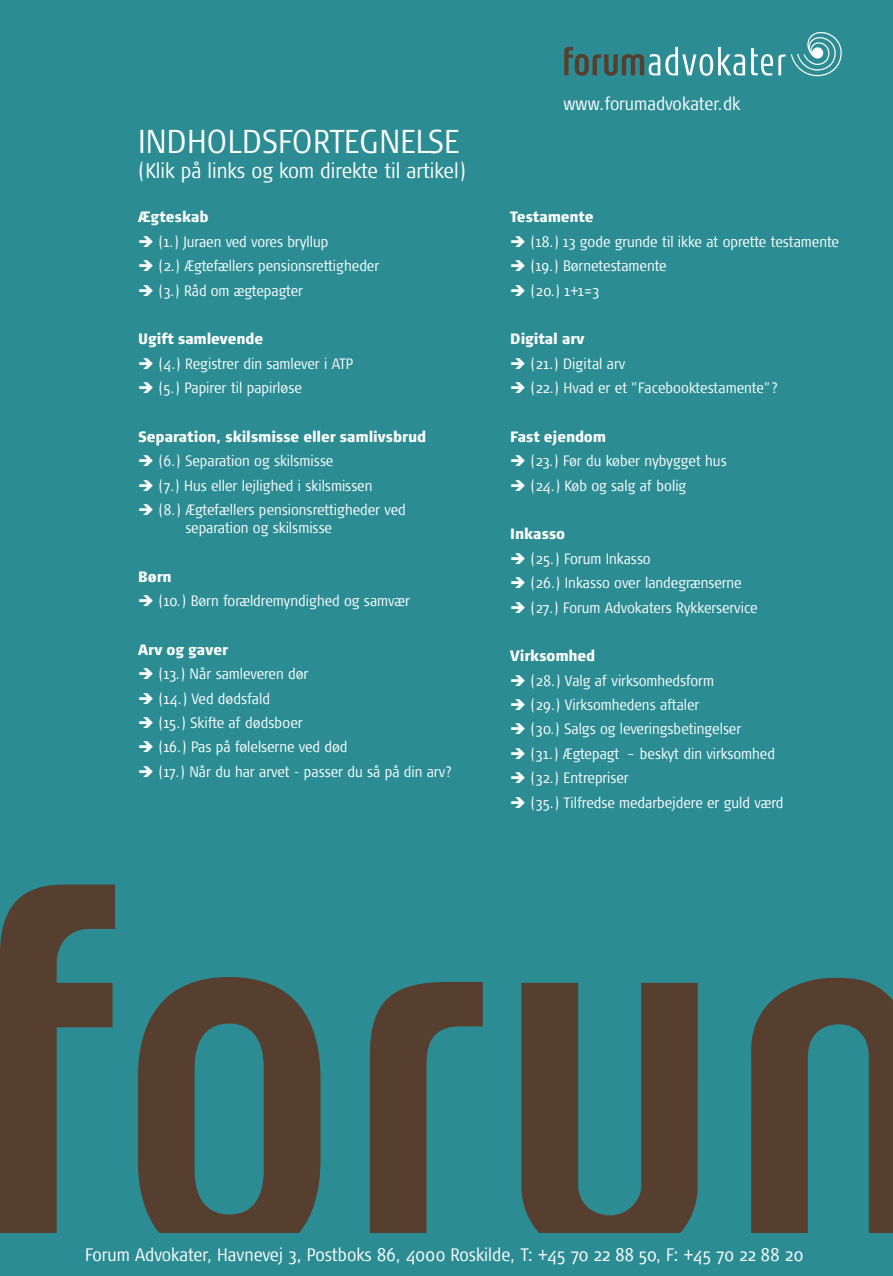
<style>
.page{position:relative;width:893px;height:1276px;background:#fff}
.page>*{position:absolute;margin:0;border:0;box-sizing:border-box;transform-origin:0 0}
.t1{font:300 33px "Signa Cond";color:#fff}
.t2{font:300 21px "Signa Cond";color:#fff}
.t3{font:300 18px "Signa Cond";color:#fff}
.t4{font:300 15px/18px "Signa Cond";color:#fff}
.t5{font:900 15px "Signa Cond";color:#fff}
</style>
<div class="page">
<div style="left:0;top:0;width:893px;height:1247px;background:#2b8d93"></div>
<svg style="left:0;top:884px;width:115px;height:349px"></svg>
<svg style="left:138px;top:977px;width:182px;height:256px;fill:#573f2f"></svg>
<svg style="left:370px;top:982px;width:113px;height:251px"></svg>
<svg style="left:521px;top:983px;width:177px;height:250px;fill:#573f2f"></svg>
<svg style="left:751px;top:977px;width:142px;height:256px"></svg>
<div style="left:0;top:1233px;width:893px;height:43px;background:#2b8d93"></div>
<svg style="left:564px;top:47px;width:181px;height:29px"></svg>
<svg style="left:751px;top:32px;width:91px;height:45px"></svg>
<h1 class="t1" style="left:138px;top:123px;width:323px">INDHOLDSFORTEGNELSE</h1>
<h2 class="t2" style="left:138px;top:159px;width:329px">(Klik på links og kom direkte til artikel)</h2>
<p class="t5" style="left:138px;top:208px;width:72px">Ægteskab</p>
<p class="t4" style="left:138px;top:233px;width:192px">➔ (1.) Juraen ved vores bryllup</p>
<p class="t4" style="left:138px;top:257px;width:243px">➔ (2.) Ægtefællers pensionsrettigheder</p>
<p class="t4" style="left:138px;top:281px;width:166px">➔ (3.) Råd om ægtepagter</p>
<p class="t5" style="left:138px;top:330px;width:127px">Ugift samlevende</p>
<p class="t4" style="left:138px;top:355px;width:216px">➔ (4.) Registrer din samlever i ATP</p>
<p class="t4" style="left:138px;top:379px;width:165px">➔ (5.) Papirer til papirløse</p>
<p class="t5" style="left:138px;top:427px;width:290px">Separation, skilsmisse eller samlivsbrud</p>
<p class="t4" style="left:138px;top:452px;width:197px">➔ (6.) Separation og skilsmisse</p>
<p class="t4" style="left:138px;top:476px;width:236px">➔ (7.) Hus eller lejlighed i skilsmissen</p>
<p class="t4" style="left:185px;top:501px;width:222px;text-indent:-47px">➔ (8.) Ægtefællers pensionsrettigheder ved separation og skilsmisse</p>
<p class="t5" style="left:138px;top:567px;width:35px">Børn</p>
<p class="t4" style="left:138px;top:592px;width:273px">➔ (10.) Børn forældremyndighed og samvær</p>
<p class="t5" style="left:138px;top:640px;width:91px">Arv og gaver</p>
<p class="t4" style="left:138px;top:665px;width:172px">➔ (13.) Når samleveren dør</p>
<p class="t4" style="left:138px;top:689px;width:133px">➔ (14.) Ved dødsfald</p>
<p class="t4" style="left:138px;top:714px;width:166px">➔ (15.) Skifte af dødsboer</p>
<p class="t4" style="left:138px;top:738px;width:211px">➔ (16.) Pas på følelserne ved død</p>
<p class="t4" style="left:138px;top:763px;width:316px">➔ (17.) Når du har arvet - passer du så på din arv?</p>
<p class="t3" style="left:563px;top:93px;width:178px">www.forumadvokater.dk</p>
<p class="t5" style="left:510px;top:208px;width:85px">Testamente</p>
<p class="t4" style="left:510px;top:233px;width:330px">➔ (18.) 13 gode grunde til ikke at oprette testamente</p>
<p class="t4" style="left:510px;top:257px;width:158px">➔ (19.) Børnetestamente</p>
<p class="t4" style="left:510px;top:281px;width:90px">➔ (20.) 1+1=3</p>
<p class="t5" style="left:510px;top:330px;width:76px">Digital arv</p>
<p class="t4" style="left:510px;top:354px;width:117px">➔ (21.) Digital arv</p>
<p class="t4" style="left:510px;top:379px;width:270px">➔ (22.) Hvad er et ”Facebooktestamente”?</p>
<p class="t5" style="left:510px;top:427px;width:97px">Fast ejendom</p>
<p class="t4" style="left:510px;top:452px;width:218px">➔ (23.) Før du køber nybygget hus</p>
<p class="t4" style="left:510px;top:476px;width:178px">➔ (24.) Køb og salg af bolig</p>
<p class="t5" style="left:510px;top:525px;width:56px">Inkasso</p>
<p class="t4" style="left:510px;top:549px;width:142px">➔ (25.) Forum Inkasso</p>
<p class="t4" style="left:510px;top:574px;width:233px">➔ (26.) Inkasso over landegrænserne</p>
<p class="t4" style="left:510px;top:598px;width:249px">➔ (27.) Forum Advokaters Rykkerservice</p>
<p class="t5" style="left:510px;top:646px;width:87px">Virksomhed</p>
<p class="t4" style="left:510px;top:671px;width:205px">➔ (28.) Valg af virksomhedsform</p>
<p class="t4" style="left:510px;top:696px;width:191px">➔ (29.) Virksomhedens aftaler</p>
<p class="t4" style="left:510px;top:720px;width:233px">➔ (30.) Salgs og leveringsbetingelser</p>
<p class="t4" style="left:510px;top:744px;width:266px">➔ (31.) Ægtepagt – beskyt din virksomhed</p>
<p class="t4" style="left:510px;top:769px;width:120px">➔ (32.) Entrepriser</p>
<p class="t4" style="left:510px;top:793px;width:275px">➔ (35.) Tilfredse medarbejdere er guld værd</p>
<p class="t3" style="left:85px;top:1245px;width:720px">Forum Advokater, Havnevej 3, Postboks 86, 4000 Roskilde, T: +45 70 22 88 50, F: +45 70 22 88 20</p>
</div>
